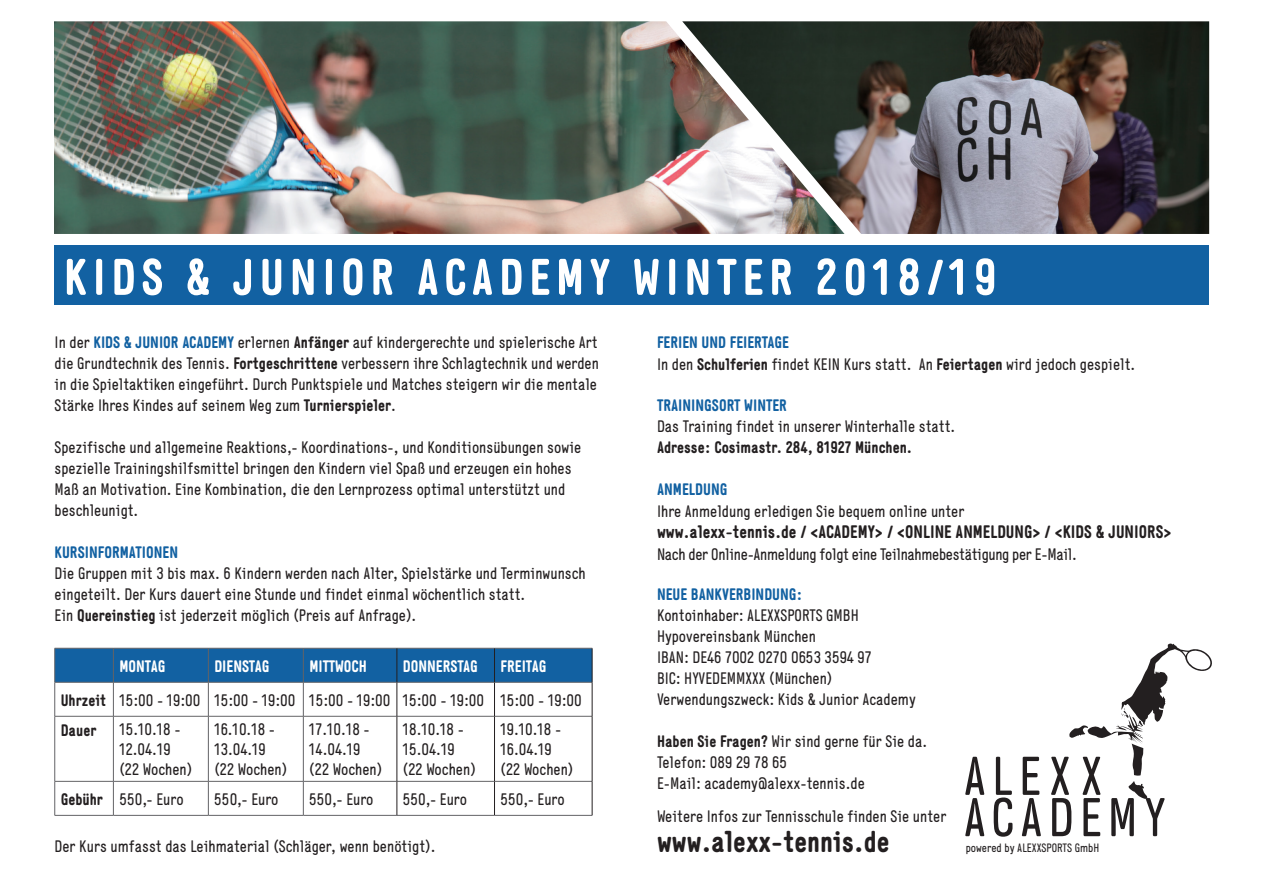
<style>
.page{position:relative;width:1263px;height:893px;background:#fff}
.page>*{position:absolute;margin:0;border:0;box-sizing:border-box;transform-origin:0 0}
.t1{font:700 51px "Generika";letter-spacing:.11em;color:#fff}
.t2{font:700 30px "Generika";color:#231f20}
.t3{font:700 18px "Generika";color:#231f20}
.t4{font:16.5px/21px "Generika";color:#231f20}
.t5{font:700 16.5px "Generika";color:#1261a2}
.t6{font:16.5px "Generika";letter-spacing:-.02em;color:#231f20}
.t7{font:700 16.5px "Generika";color:#231f20}
.t8{font:700 16.5px "Generika";color:#fff}
.t9{font:12px "Generika";color:#231f20}
.s1{font-weight:700;color:#1261a2}
.s2{font-weight:700}
.s3{font-weight:700;color:#fff}
</style>
<div class="page">
<div style="left:55px;top:649px;width:537px;height:33px;background:#1261a2"></div>
<hr style="left:55px;top:648px;width:58px;height:1px;background:#636366">
<hr style="left:54px;top:648px;width:1px;height:34px;background:#636366">
<hr style="left:113px;top:648px;width:95px;height:1px;background:#636366">
<hr style="left:113px;top:648px;width:1px;height:34px;background:#636366">
<hr style="left:208px;top:648px;width:95px;height:1px;background:#636366">
<hr style="left:208px;top:648px;width:1px;height:34px;background:#636366">
<hr style="left:303px;top:648px;width:94px;height:1px;background:#636366">
<hr style="left:303px;top:648px;width:1px;height:34px;background:#636366">
<hr style="left:397px;top:648px;width:97px;height:1px;background:#636366">
<hr style="left:494px;top:648px;width:98px;height:1px;background:#636366">
<hr style="left:55px;top:682px;width:58px;height:1px;background:#636366">
<hr style="left:54px;top:682px;width:1px;height:34px;background:#636366">
<hr style="left:113px;top:682px;width:95px;height:1px;background:#636366">
<hr style="left:113px;top:682px;width:1px;height:34px;background:#636366">
<hr style="left:208px;top:682px;width:95px;height:1px;background:#636366">
<hr style="left:208px;top:682px;width:1px;height:34px;background:#636366">
<hr style="left:303px;top:682px;width:94px;height:1px;background:#636366">
<hr style="left:303px;top:682px;width:1px;height:34px;background:#636366">
<hr style="left:397px;top:682px;width:97px;height:1px;background:#636366">
<hr style="left:494px;top:682px;width:98px;height:1px;background:#636366">
<hr style="left:55px;top:716px;width:58px;height:1px;background:#636366">
<hr style="left:54px;top:716px;width:1px;height:65px;background:#636366">
<hr style="left:113px;top:716px;width:95px;height:1px;background:#636366">
<hr style="left:113px;top:716px;width:1px;height:65px;background:#636366">
<hr style="left:208px;top:716px;width:95px;height:1px;background:#636366">
<hr style="left:208px;top:716px;width:1px;height:65px;background:#636366">
<hr style="left:303px;top:716px;width:94px;height:1px;background:#636366">
<hr style="left:303px;top:716px;width:1px;height:65px;background:#636366">
<hr style="left:397px;top:716px;width:97px;height:1px;background:#636366">
<hr style="left:494px;top:716px;width:98px;height:1px;background:#636366">
<hr style="left:55px;top:781px;width:58px;height:1px;background:#636366">
<hr style="left:54px;top:781px;width:1px;height:34px;background:#636366">
<hr style="left:113px;top:781px;width:95px;height:1px;background:#636366">
<hr style="left:113px;top:781px;width:1px;height:34px;background:#636366">
<hr style="left:208px;top:781px;width:95px;height:1px;background:#636366">
<hr style="left:208px;top:781px;width:1px;height:34px;background:#636366">
<hr style="left:303px;top:781px;width:94px;height:1px;background:#636366">
<hr style="left:303px;top:781px;width:1px;height:34px;background:#636366">
<hr style="left:397px;top:781px;width:97px;height:1px;background:#636366">
<hr style="left:494px;top:781px;width:98px;height:1px;background:#636366">
<hr style="left:55px;top:815px;width:58px;height:1px;background:#636366">
<hr style="left:113px;top:815px;width:95px;height:1px;background:#636366">
<hr style="left:208px;top:815px;width:95px;height:1px;background:#636366">
<hr style="left:303px;top:815px;width:94px;height:1px;background:#636366">
<hr style="left:397px;top:815px;width:97px;height:1px;background:#636366">
<hr style="left:494px;top:815px;width:98px;height:1px;background:#636366">
<hr style="left:397px;top:648px;width:1px;height:34px;background:#231f20">
<hr style="left:494px;top:648px;width:1px;height:34px;background:#231f20">
<hr style="left:592px;top:648px;width:1px;height:34px;background:#231f20">
<hr style="left:397px;top:682px;width:1px;height:34px;background:#231f20">
<hr style="left:494px;top:682px;width:1px;height:34px;background:#231f20">
<hr style="left:592px;top:682px;width:1px;height:34px;background:#231f20">
<hr style="left:397px;top:716px;width:1px;height:65px;background:#231f20">
<hr style="left:494px;top:716px;width:1px;height:65px;background:#231f20">
<hr style="left:592px;top:716px;width:1px;height:65px;background:#231f20">
<hr style="left:397px;top:781px;width:1px;height:34px;background:#231f20">
<hr style="left:494px;top:781px;width:1px;height:34px;background:#231f20">
<hr style="left:592px;top:781px;width:1px;height:34px;background:#231f20">
<img style="left:54px;top:21px;width:628px;height:213px">
<svg style="left:965px;top:757px;width:19px;height:79px"></svg>
<svg style="left:993px;top:757px;width:19px;height:80px"></svg>
<svg style="left:1022px;top:757px;width:19px;height:79px"></svg>
<svg style="left:1051px;top:644px;width:161px;height:192px"></svg>
<img style="left:682px;top:21px;width:527px;height:213px">
<div style="left:54px;top:246px;width:1155px;height:59px;background:#1261a2"></div>
<div style="left:95px;top:257px;width:9px;height:39px;border:3px solid #1261a2;border-radius:2px"></div>
<div style="left:324px;top:257px;width:9px;height:39px;border:3px solid #1261a2;border-radius:2px"></div>
<div style="left:668px;top:257px;width:9px;height:39px;border:3px solid #1261a2;border-radius:2px"></div>
<h1 class="t1" style="left:64px;top:247px;width:934px">KIDS &amp; JUNIOR ACADEMY WINTER 2018/19</h1>
<p class="t4" style="left:55px;top:332px;width:546px;text-align:justify">In der <span class="s1">KIDS &amp; JUNIOR ACADEMY</span> erlernen <span class="s2">Anfänger</span> auf kindergerechte und spielerische Art die Grundtechnik des Tennis. <span class="s2">Fortgeschrittene</span> verbessern ihre Schlagtechnik und werden in die Spieltaktiken eingeführt. Durch Punktspiele und Matches steigern wir die mentale Stärke Ihres Kindes auf seinem Weg zum <span class="s2">Turnierspieler</span>.</p>
<p class="t4" style="left:55px;top:437px;width:528px">Spezifische und allgemeine Reaktions,- Koordinations-, und Konditionsübungen sowie spezielle Trainingshilfsmittel bringen den Kindern viel Spaß und erzeugen ein hohes Maß an Motivation. Eine Kombination, die den Lernprozess optimal unterstützt und beschleunigt.</p>
<p class="t5" style="left:55px;top:542px;width:125px">KURSINFORMATIONEN</p>
<p class="t4" style="left:55px;top:563px;width:533px">Die Gruppen mit 3 bis max. 6 Kindern werden nach Alter, Spielstärke und Terminwunsch eingeteilt. Der Kurs dauert eine Stunde und findet einmal wöchentlich statt.<br>Ein <span class="s2">Quereinstieg</span> ist jederzeit möglich (Preis auf Anfrage).</p>
<p class="t8" style="left:119px;top:656px;width:47px">MONTAG</p>
<p class="t8" style="left:214px;top:656px;width:56px">DIENSTAG</p>
<p class="t8" style="left:309px;top:656px;width:59px">MITTWOCH</p>
<p class="t8" style="left:403px;top:656px;width:76px">DONNERSTAG</p>
<p class="t4" style="left:657px;top:331px;width:480px;line-height:21.6px"><span class="s1">FERIEN UND FEIERTAGE<br></span>In den <span class="s2">Schulferien</span> findet KEIN Kurs statt. An <span class="s2">Feiertagen</span> wird jedoch gespielt.</p>
<p class="t5" style="left:657px;top:395px;width:132px">TRAININGSORT WINTER</p>
<p class="t4" style="left:657px;top:416px;width:300px">Das Training findet in unserer Winterhalle statt.</p>
<p class="t7" style="left:657px;top:437px;width:257px">Adresse: Cosimastr. 284, 81927 München.</p>
<p class="t5" style="left:657px;top:479px;width:72px">ANMELDUNG</p>
<p class="t4" style="left:657px;top:500px;width:309px">Ihre Anmeldung erledigen Sie bequem online unter</p>
<p class="t3" style="left:657px;top:521px;width:516px">www.alexx-tennis.de / &lt;ACADEMY&gt; / &lt;ONLINE ANMELDUNG&gt; / &lt;KIDS &amp; JUNIORS&gt;</p>
<p class="t6" style="left:657px;top:545px;width:421px">Nach der Online-Anmeldung folgt eine Teilnahmebestätigung per E-Mail.</p>
<p class="t5" style="left:657px;top:584px;width:147px">NEUE BANKVERBINDUNG:</p>
<p class="t4" style="left:657px;top:605px;width:260px">Kontoinhaber: ALEXXSPORTS GMBH<br>Hypovereinsbank München<br>IBAN: DE46 7002 0270 0653 3594 97<br>BIC: HYVEDEMMXXX (München)<br>Verwendungszweck: Kids &amp; Junior Academy</p>
<p class="t4" style="left:657px;top:731px;width:272px"><span class="s2">Haben Sie Fragen?</span> Wir sind gerne für Sie da.<br>Telefon: 089 29 78 65<br>E-Mail: academy@alexx-tennis.de</p>
<p class="t4" style="left:657px;top:806px;width:291px">Weitere Infos zur Tennisschule finden Sie unter</p>
<h2 class="t2" style="left:657px;top:824px;width:234px">www.alexx-tennis.de</h2>
<p class="t4" style="left:61px;top:649px;width:522px;line-height:33.9px;text-indent:440px"><span class="s3">FREITAG<br></span><span class="s2">Uhrzeit</span> 15:00 - 19:00 15:00 - 19:00 15:00 - 19:00 15:00 - 19:00 15:00 - 19:00</p>
<p class="t7" style="left:61px;top:720px;width:37px">Dauer</p>
<p class="t4" style="left:119px;top:720px;width:74px;line-height:19.8px">15.10.18 -<br>12.04.19 (22 Wochen)</p>
<p class="t4" style="left:214px;top:720px;width:74px;line-height:19.8px">16.10.18 -<br>13.04.19 (22 Wochen)</p>
<p class="t4" style="left:309px;top:720px;width:74px;line-height:19.8px">17.10.18 -<br>14.04.19 (22 Wochen)</p>
<p class="t4" style="left:403px;top:720px;width:74px;line-height:19.8px">18.10.18 -<br>15.04.19 (22 Wochen)</p>
<p class="t4" style="left:500px;top:720px;width:74px;line-height:19.8px">19.10.18 -<br>16.04.19 (22 Wochen)</p>
<p class="t4" style="left:61px;top:788px;width:124px"><span class="s2">Gebühr</span> 550,- Euro</p>
<p class="t4" style="left:214px;top:788px;width:66px">550,- Euro</p>
<p class="t4" style="left:309px;top:788px;width:66px">550,- Euro</p>
<p class="t4" style="left:403px;top:788px;width:66px">550,- Euro</p>
<p class="t4" style="left:500px;top:788px;width:66px">550,- Euro</p>
<p class="t4" style="left:55px;top:836px;width:382px">Der Kurs umfasst das Leihmaterial (Schläger, wenn benötigt).</p>
<p class="t9" style="left:966px;top:841px;width:135px">powered by ALEXXSPORTS GmbH</p>
</div>
